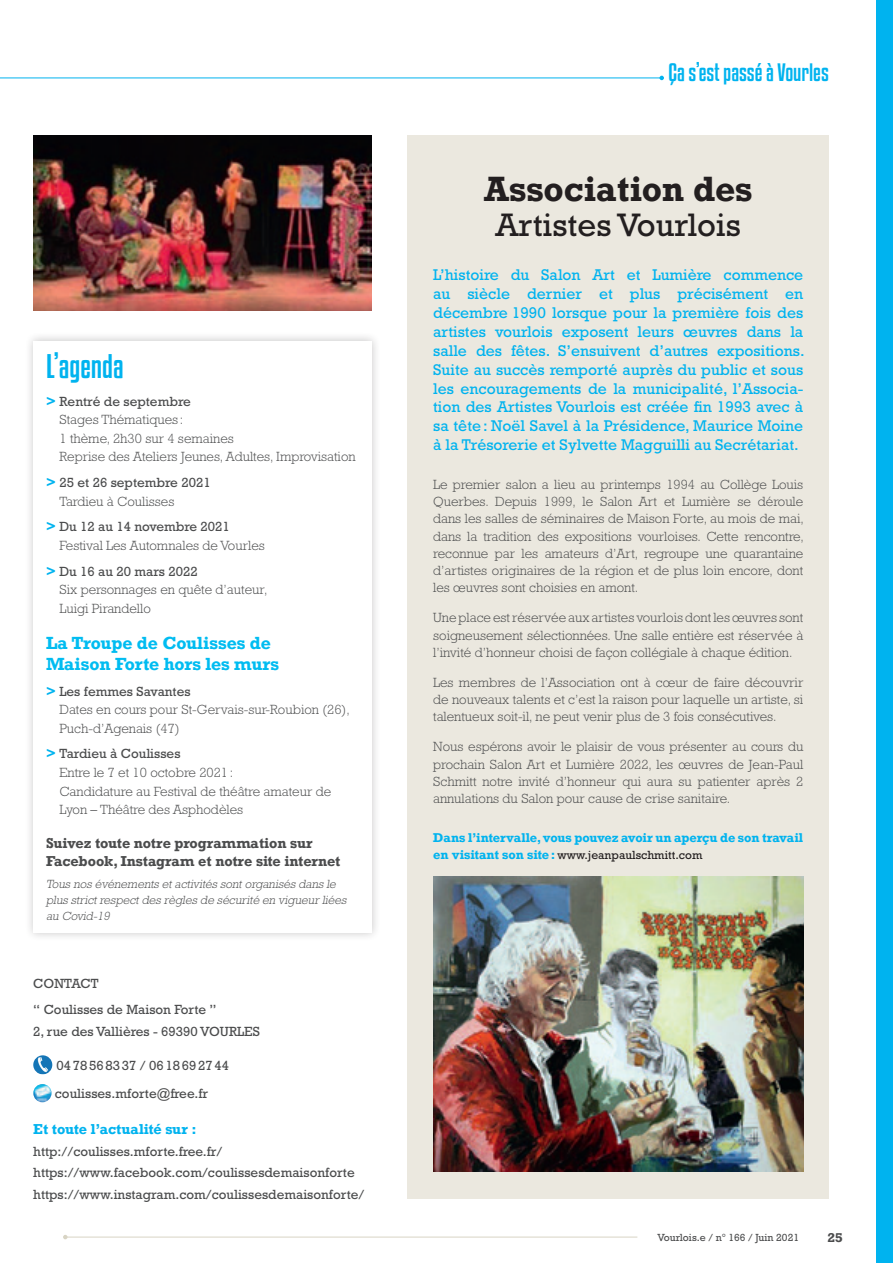
<style>
.page{position:relative;width:893px;height:1263px;background:#fff}
.page>*{position:absolute;margin:0;border:0;box-sizing:border-box;transform-origin:0 0}
.t1{font:33px "Rockwell";color:#231f20}
.t2{font:700 33px "Rockwell";color:#231f20}
.t3{font:30px "Kenyan Coffee Rg";color:#00b3ef}
.t4{font:22.2px "Kenyan Coffee Rg";color:#00b3ef}
.t5{font:700 16.5px/21.1px "Rockwell";letter-spacing:-.01em;color:#00bcf1}
.t6{font:15.75px/18.9px "Rockwell";color:#00b3ef;text-align:justify}
.t7{font:300 13.5px/17.2px "Rockwell";color:#4b4c4d}
.t8{font:13.5px/21.5px "Rockwell";color:#4b4c4d}
.t9{font:700 13.5px/18.6px "Rockwell";letter-spacing:-.01em;color:#4b4c4d}
.t10{font:700 13.5px "Rockwell";letter-spacing:-.01em;color:#00b3ef}
.t11{font:italic 300 12px/15.8px "Rockwell";color:#4b4c4d}
.t12{font:700 12px/17.2px "Rockwell";letter-spacing:-.01em;color:#00b3ef}
.t13{font:700 12px "Rockwell";color:#4b4c4d}
.t14{font:10.5px "Rockwell";color:#4b4c4d}
.s1{font-weight:700;color:#00b3ef}
.s2{font-weight:400}
.s3{font-weight:300}
.s4{font-weight:400;color:#231f20}
</style>
<div class="page">
<div style="left:407px;top:135px;width:421px;height:1063px;background:#ebe8df"></div>
<div style="left:875px;top:0;width:17px;height:1262px;background:#00b3ef"></div>
<hr style="left:65px;top:1236px;width:572px;height:1px;background:#d8d4c4">
<svg style="left:63px;top:1235px;width:5px;height:4px"></svg>
<img style="left:33px;top:135px;width:338px;height:176px">
<div style="left:24px;top:332px;width:357px;height:609px;background:#231f20;opacity:.25"></div>
<div style="left:33px;top:341px;width:338px;height:591px;background:#fff"></div>
<img style="left:33px;top:1055px;width:19px;height:19px;border-radius:10px">
<img style="left:33px;top:1084px;width:19px;height:18px;border-radius:9px">
<img style="left:433px;top:876px;width:370px;height:295px">
<hr style="left:0;top:78px;width:661px;height:1px;background:#00b3ef">
<svg style="left:659px;top:76px;width:5px;height:4px"></svg>
<h2 class="t3" style="left:46px;top:346px;width:79px">L’agenda</h2>
<p class="t7" style="left:59px;top:392px;width:298px;line-height:18.6px;text-indent:-13px"><span class="s1">&gt;</span> <span class="s2">Rentré de septembre<br></span>Stages Thématiques :<br>1 thème, 2h30 sur 4 semaines<br>Reprise des Ateliers Jeunes, Adultes, Improvisation</p>
<p class="t8" style="left:59px;top:473px;width:153px;line-height:18.6px;text-indent:-13px"><span class="s1">&gt;</span> 25 et 26 septembre 2021<br><span class="s3">Tardieu à Coulisses</span></p>
<p class="t7" style="left:59px;top:517px;width:207px;line-height:18.6px;text-indent:-13px"><span class="s1">&gt;</span> <span class="s2">Du 12 au 14 novembre 2021<br></span>Festival Les Automnales de Vourles</p>
<p class="t7" style="left:59px;top:561px;width:209px;line-height:18.6px;text-indent:-13px"><span class="s1">&gt;</span> <span class="s2">Du 16 au 20 mars 2022<br></span>Six personnages en quête d’auteur,<br>Luigi Pirandello</p>
<p class="t5" style="left:46px;top:632px;width:234px">La Troupe de Coulisses de<br>Maison Forte hors les murs</p>
<p class="t7" style="left:59px;top:681px;width:292px;line-height:18.6px;text-indent:-13px"><span class="s1">&gt;</span> <span class="s2">Les femmes Savantes<br></span>Dates en cours pour St-Gervais-sur-Roubion (26),<br>Puch-d’Agenais (47)</p>
<p class="t7" style="left:59px;top:744px;width:273px;line-height:18.6px;text-indent:-13px"><span class="s1">&gt;</span> <span class="s2">Tardieu à Coulisses<br></span>Entre le 7 et 10 octobre 2021:<br>Candidature au Festival de théâtre amateur de<br>Lyon – Théâtre des Asphodèles</p>
<p class="t9" style="left:46px;top:833px;width:296px">Suivez toute notre programmation sur<br>Facebook, Instagram et notre site internet</p>
<p class="t11" style="left:46px;top:876px;width:304px">Tous nos événements etactivités sontorganisés dans le plus strictresp ectdes règles de sécurité en vigueur liées au Covid-19</p>
<p class="t8" style="left:33px;top:970px;width:185px;line-height:25.8px">CONTACT<br>“ Coulisses de Maison Forte ”</p>
<p class="t8" style="left:33px;top:1020px;width:228px">2, rue des Vallières - 69390 VOURLES</p>
<p class="t8" style="left:55px;top:1051px;width:176px;line-height:27.9px">0478568337 / 0618692744 coulisses.mforte@free.fr</p>
<p class="t10" style="left:33px;top:1120px;width:165px">Et toute l’actualité sur :</p>
<p class="t8" style="left:33px;top:1140px;width:333px">http://coulisses.mforte.free.fr/ https://www.facebook.com/coulissesdemaisonforte https://www.instagram.com/coulissesdemaisonforte/</p>
<h3 class="t4" style="left:668px;top:57px;width:162px">Ça s’est passé à Vourles</h3>
<h1 class="t2" style="left:484px;top:168px;width:270px">Association des</h1>
<h1 class="t1" style="left:495px;top:205px;width:247px">Artistes Vourlois</h1>
<p class="t6" style="left:433px;top:265px;width:373px">L’histoire du Salon Art et Lumière commence au siècle dernier et plus précisément en décembre 1990 lorsque pour la première fois des artistes vourlois exposent leurs œuvres dans la salle des fêtes. S’ensuivent d’autres expositions.<br>Suite au succès remporté auprès du public et sous les encouragements de la municipalité, l’Associa&shy;tion des Artistes Vourlois est créée fin 1993 avec à sa tête: Noël Savel à la Présidence, Maurice Moine à la Trésorerie et Sylvette Magguilli au Secrétariat.</p>
<p class="t7" style="left:433px;top:475px;width:372px;text-align:justify">Le premier salon a lieu au printemps 1994 au Collège Louis Querbes. Depuis 1999, le Salon Art et Lumière se déroule dans les salles de séminaires de Maison Forte, au mois de mai, dans la tradition des expositions vourloises. Cette rencontre, reconnue par les amateurs d’Art, regroupe une quarantaine d’artistes originaires de la région et de plus loin encore, dont les œuvres sont choisies en amont.</p>
<p class="t7" style="left:433px;top:609px;width:371px;text-align:justify">Une place est réservée aux artistes vourlois dont les œuvres sont soigneusement sélectionnées. Une salle entière est réservée à l’invité d’honneur choisi de façon collégiale à chaque édition.</p>
<p class="t7" style="left:433px;top:673px;width:371px;text-align:justify">Les membres de l’Association ont à cœur de faire découvrir de nouveaux talents et c’est la raison pour laquelle un artiste, si talentueux soit-il, ne peut venir plus de 3 fois consécutives.</p>
<p class="t7" style="left:433px;top:738px;width:371px;text-align:justify">Nous espérons avoir le plaisir de vous présenter au cours du prochain Salon Art et Lumière 2022, les œuvres de Jean-Paul Schmitt notre invité d’honneur qui aura su patienter après 2 annulations du Salon pour cause de crise sanitaire.</p>
<p class="t12" style="left:433px;top:828px;width:371px">Dans l’intervalle, vous pouvez avoir un aperçu de son travail en visitant son site: <span class="s4">www.jeanpaulschmitt.com</span></p>
<p class="t14" style="left:657px;top:1231px;width:143px">Vourlois.e / n° 166 / Juin 2021</p>
<p class="t13" style="left:827px;top:1229px;width:17px">25</p>
</div>
